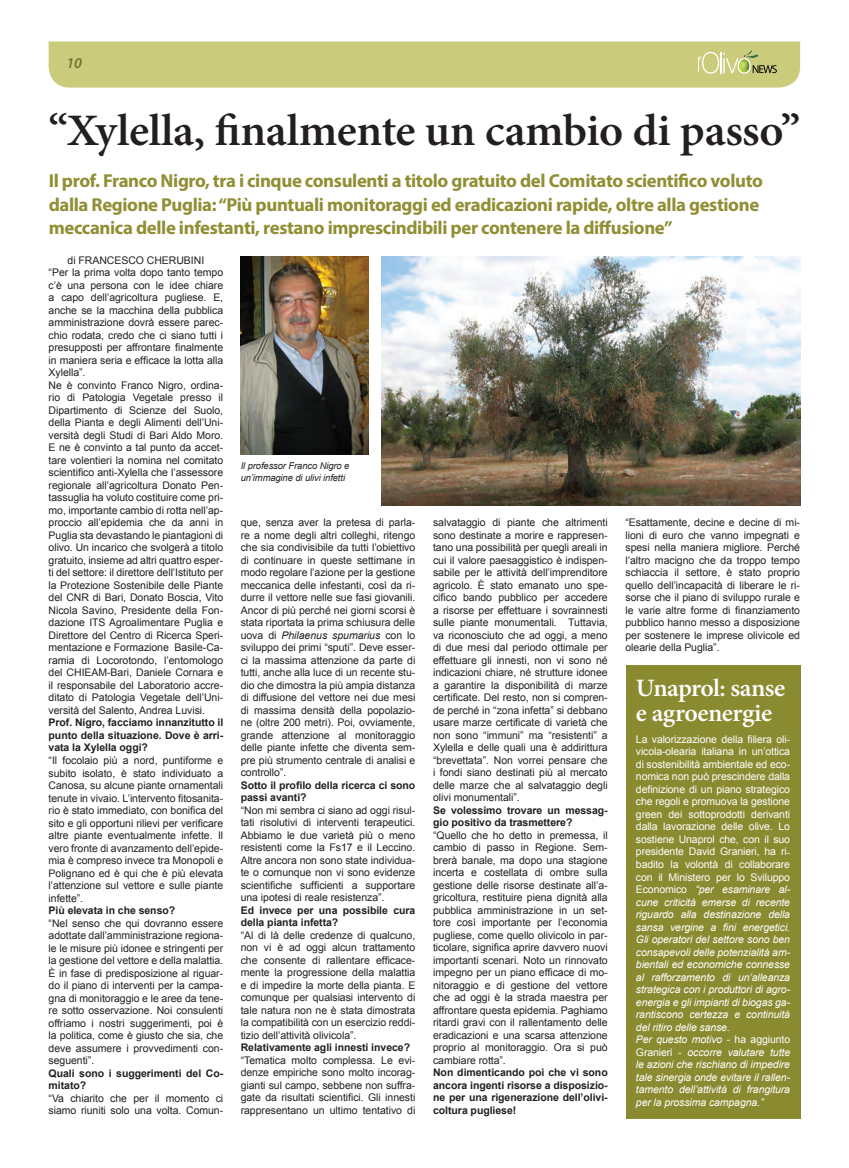
<style>
.page{position:relative;width:849px;height:1168px;background:#fff}
.page>*{position:absolute;margin:0;border:0;box-sizing:border-box;transform-origin:0 0}
.t1{font:600 45px "Minion Pro";letter-spacing:-.01em;color:#231f20}
.t2{font:600 25px/25px "Minion Pro";letter-spacing:-.025em;color:#fff}
.t3{font:700 18.75px/23.8px "Myriad Pro";letter-spacing:-.02em;color:#918f35}
.t4{font:italic 600 15px "Myriad Pro";color:#737331}
.t5{font:10.5px/12.5px "Arial";letter-spacing:-.005em;color:#231f20;text-align:justify}
.t6{font:italic 10.5px/12.5px "Arial";letter-spacing:-.01em;color:#fff}
.t7{font:700 10.5px/12.5px "Arial";letter-spacing:-.005em;color:#231f20}
.t8{font:italic 9.38px/12.5px "Arial";letter-spacing:-.01em;color:#231f20}
.s1{font-style:italic}
.s2{font-style:normal}
</style>
<div class="page">
<div style="left:49px;top:41px;width:751px;height:47px;background:#cacc7b"></div>
<img style="left:381px;top:256px;width:419px;height:250px">
<img style="left:241px;top:256px;width:127px;height:198px">
<div style="left:625px;top:665px;width:175px;height:454px;background:#8a8a30"></div>
<h3 class="t4" style="left:66px;top:53px;width:17px">10</h3>
<h1 class="t1" style="left:49px;top:100px;width:753px">“Xylella, finalmente un cambio di passo”</h1>
<p class="t3" style="left:49px;top:168px;width:715px">Il prof. Franco Nigro, tra i cinque consulenti a titolo gratuito del Comitato scientifico voluto dalla Regione Puglia: “Più puntuali monitoraggi ed eradicazioni rapide, oltre alla gestione meccanica delle infestanti, restano imprescindibili per contenere la diffusione”</p>
<p class="t5" style="left:49px;top:254px;width:176px;text-align:left;text-indent:19px">di FRANCESCO CHERUBINI “Per la prima volta dopo tanto tempo c’è una persona con le idee chiare a capo dell’agricoltura pugliese. E, anche se la macchina della pubblica amministrazione dovrà essere parec&shy;chio rodata, credo che ci siano tutti i presupposti per affrontare finalmente in maniera seria e efficace la lotta alla Xylella”.<br>Ne è convinto Franco Nigro, ordina&shy;rio di Patologia Vegetale presso il Dipartimento di Scienze del Suolo, della Pianta e degli Alimenti dell’Uni&shy;versità degli Studi di Bari Aldo Moro.<br>E ne è convinto a tal punto da accet&shy;tare volentieri la nomina nel comitato scientifico anti-Xylella che l’assessore regionale all’agricoltura Donato Pen&shy;tassuglia ha voluto costituire come pri&shy;mo, importante cambio di rotta nell’ap&shy;proccio all’epidemia che da anni in Puglia sta devastando le piantagioni di olivo. Un incarico che svolgerà a titolo gratuito, insieme ad altri quattro esper&shy;ti del settore: il direttore dell’Istituto per la Protezione Sostenibile delle Piante del CNR di Bari, Donato Boscia, Vito Nicola Savino, Presidente della Fon&shy;dazione ITS Agroalimentare Puglia e Direttore del Centro di Ricerca Speri&shy;mentazione e Formazione Basile-Ca&shy;ramia di Locorotondo, l’entomologo del CHIEAM-Bari, Daniele Cornara e il responsabile del Laboratorio accre&shy;ditato di Patologia Vegetale dell’Uni&shy;versità del Salento, Andrea Luvisi.</p>
<p class="t7" style="left:49px;top:716px;width:176px;text-align:justify">Prof. Nigro, facciamo innanzitutto il punto della situazione. Dove è arri&shy;vata la Xylella oggi?</p>
<p class="t5" style="left:49px;top:754px;width:176px">“Il focolaio più a nord, puntiforme e subito isolato, è stato individuato a Canosa, su alcune piante ornamentali tenute in vivaio. L’intervento fitosanita&shy;rio è stato immediato, con bonifica del sito e gli opportuni rilievi per verificare altre piante eventualmente infette. Il vero fronte di avanzamento dell’epide&shy;mia è compreso invece tra Monopoli e Polignano ed è qui che è più elevata l’attenzione sul vettore e sulle piante infette”.</p>
<p class="t7" style="left:49px;top:904px;width:128px">Più elevata in che senso?</p>
<p class="t5" style="left:49px;top:916px;width:176px">“Nel senso che qui dovranno essere adottate dall’amministrazione regiona&shy;le le misure più idonee e stringenti per la gestione del vettore e della malattia.<br>È in fase di predisposizione al riguar&shy;do il piano di interventi per la campa&shy;gna di monitoraggio e le aree da tene&shy;re sotto osservazione. Noi consulenti offriamo i nostri suggerimenti, poi è la politica, come è giusto che sia, che deve assumere i provvedimenti con&shy;seguenti”.</p>
<p class="t7" style="left:49px;top:1066px;width:176px">Quali sono i suggerimenti del Co&shy;mitato?</p>
<p class="t5" style="left:49px;top:1091px;width:176px">“Va chiarito che per il momento ci siamo riuniti solo una volta. Comun-</p>
<p class="t8" style="left:241px;top:459px;width:110px">Il professor Franco Nigro e un’immagine di ulivi infetti</p>
<p class="t5" style="left:241px;top:516px;width:176px">que, senza aver la pretesa di parla&shy;re a nome degli altri colleghi, ritengo che sia condivisibile da tutti l’obiettivo di continuare in queste settimane in modo regolare l’azione per la gestione meccanica delle infestanti, così da ri&shy;durre il vettore nelle sue fasi giovanili.<br>Ancor di più perché nei giorni scorsi è stata riportata la prima schiusura delle uova di <span class="s1">Philaenus spumarius</span> con lo sviluppo dei primi “sputi”. Deve esser&shy;ci la massima attenzione da parte di tutti, anche alla luce di un recente stu&shy;dio che dimostra la più ampia distanza di diffusione del vettore nei due mesi di massima densità della popolazio&shy;ne (oltre 200 metri). Poi, ovviamente, grande attenzione al monitoraggio delle piante infette che diventa sem&shy;pre più strumento centrale di analisi e controllo”.</p>
<p class="t7" style="left:241px;top:779px;width:176px">Sotto il profilo della ricerca ci sono passi avanti?</p>
<p class="t5" style="left:241px;top:803px;width:176px">“Non mi sembra ci siano ad oggi risul&shy;tati risolutivi di interventi terapeutici.<br>Abbiamo le due varietà più o meno resistenti come la Fs17 e il Leccino.<br>Altre ancora non sono state individua&shy;te o comunque non vi sono evidenze scientifiche sufficienti a supportare una ipotesi di reale resistenza”.</p>
<p class="t7" style="left:241px;top:904px;width:176px">Ed invece per una possibile cura della pianta infetta?</p>
<p class="t5" style="left:241px;top:928px;width:176px">“Al di là delle credenze di qualcuno, non vi è ad oggi alcun trattamento che consente di rallentare efficace&shy;mente la progressione della malattia e di impedire la morte della pianta. E comunque per qualsiasi intervento di tale natura non ne è stata dimostrata la compatibilità con un esercizio reddi&shy;tizio dell’attività olivicola”.</p>
<p class="t7" style="left:241px;top:1041px;width:171px">Relativamente agli innesti invece?</p>
<p class="t5" style="left:241px;top:1053px;width:176px">“Tematica molto complessa. Le evi&shy;denze empiriche sono molto incorag&shy;gianti sul campo, sebbene non suffra&shy;gate da risultati scientifici. Gli innesti rappresentano un ultimo tentativo di</p>
<p class="t5" style="left:625px;top:516px;width:176px">“Esattamente, decine e decine di mi&shy;lioni di euro che vanno impegnati e spesi nella maniera migliore. Perché l’altro macigno che da troppo tempo schiaccia il settore, è stato proprio quello dell’incapacità di liberare le ri&shy;sorse che il piano di sviluppo rurale e le varie altre forme di finanziamento pubblico hanno messo a disposizione per sostenere le imprese olivicole ed olearie della Puglia”.</p>
<h2 class="t2" style="left:635px;top:674px;width:151px">Unaprol: sanse e agroenergie</h2>
<p class="t6" style="left:635px;top:733px;width:156px"><span class="s2">La valorizzazione della filiera oli&shy;vicola-olearia italiana in un’ottica di sostenibilità ambientale ed eco&shy;nomica non può prescindere dalla definizione di un piano strategico che regoli e promuova la gestione green dei sottoprodotti derivanti dalla lavorazione delle olive. Lo sostiene Unaprol che, con il suo presidente David Granieri, ha ri&shy;badito la volontà di collaborare con il Ministero per lo Sviluppo Economico</span> “per esaminare al&shy;cune criticità emerse di recente riguardo alla destinazione della sansa vergine a fini energetici.<br>Gli operatori del settore sono ben consapevoli delle potenzialità am&shy;bientali ed economiche connesse al rafforzamento di un’alleanza strategica con i produttori di agro&shy;energia e gli impianti di biogas ga&shy;rantiscono certezza e continuità del ritiro delle sanse.<br>Per questo motivo <span class="s2">- ha aggiunto Granieri -</span> occorre valutare tutte le azioni che rischiano di impedire tale sinergia onde evitare il rallen&shy;tamento dell’attività di frangitura per la prossima campagna.”</p>
<p class="t5" style="left:433px;top:516px;width:176px">salvataggio di piante che altrimenti sono destinate a morire e rappresen&shy;tano una possibilità per quegli areali in cui il valore paesaggistico è indispen&shy;sabile per le attività dell’imprenditore agricolo. È stato emanato uno spe&shy;cifico bando pubblico per accedere a risorse per effettuare i sovrainnesti sulle piante monumentali. Tuttavia, va riconosciuto che ad oggi, a meno di due mesi dal periodo ottimale per effettuare gli innesti, non vi sono né indicazioni chiare, né strutture idonee a garantire la disponibilità di marze certificate. Del resto, non si compren&shy;de perché in “zona infetta” si debbano usare marze certificate di varietà che non sono “immuni” ma “resistenti” a Xylella e delle quali una è addirittura “brevettata”. Non vorrei pensare che i fondi siano destinati più al mercato delle marze che al salvataggio degli olivi monumentali”.</p>
<p class="t7" style="left:433px;top:804px;width:176px">Se volessimo trovare un messag&shy;gio positivo da trasmettere?</p>
<p class="t5" style="left:433px;top:828px;width:176px">“Quello che ho detto in premessa, il cambio di passo in Regione. Sem&shy;brerà banale, ma dopo una stagione incerta e costellata di ombre sulla gestione delle risorse destinate all’a&shy;gricoltura, restituire piena dignità alla pubblica amministrazione in un set&shy;tore così importante per l’economia pugliese, come quello olivicolo in par&shy;ticolare, significa aprire davvero nuovi importanti scenari. Noto un rinnovato impegno per un piano efficace di mo&shy;nitoraggio e di gestione del vettore che ad oggi è la strada maestra per affrontare questa epidemia. Paghiamo ritardi gravi con il rallentamento delle eradicazioni e una scarsa attenzione proprio al monitoraggio. Ora si può cambiare rotta”.</p>
<p class="t7" style="left:433px;top:1066px;width:176px;text-align:justify">Non dimenticando poi che vi sono ancora ingenti risorse a disposizio&shy;ne per una rigenerazione dell’olivi&shy;coltura pugliese!</p>
</div>
